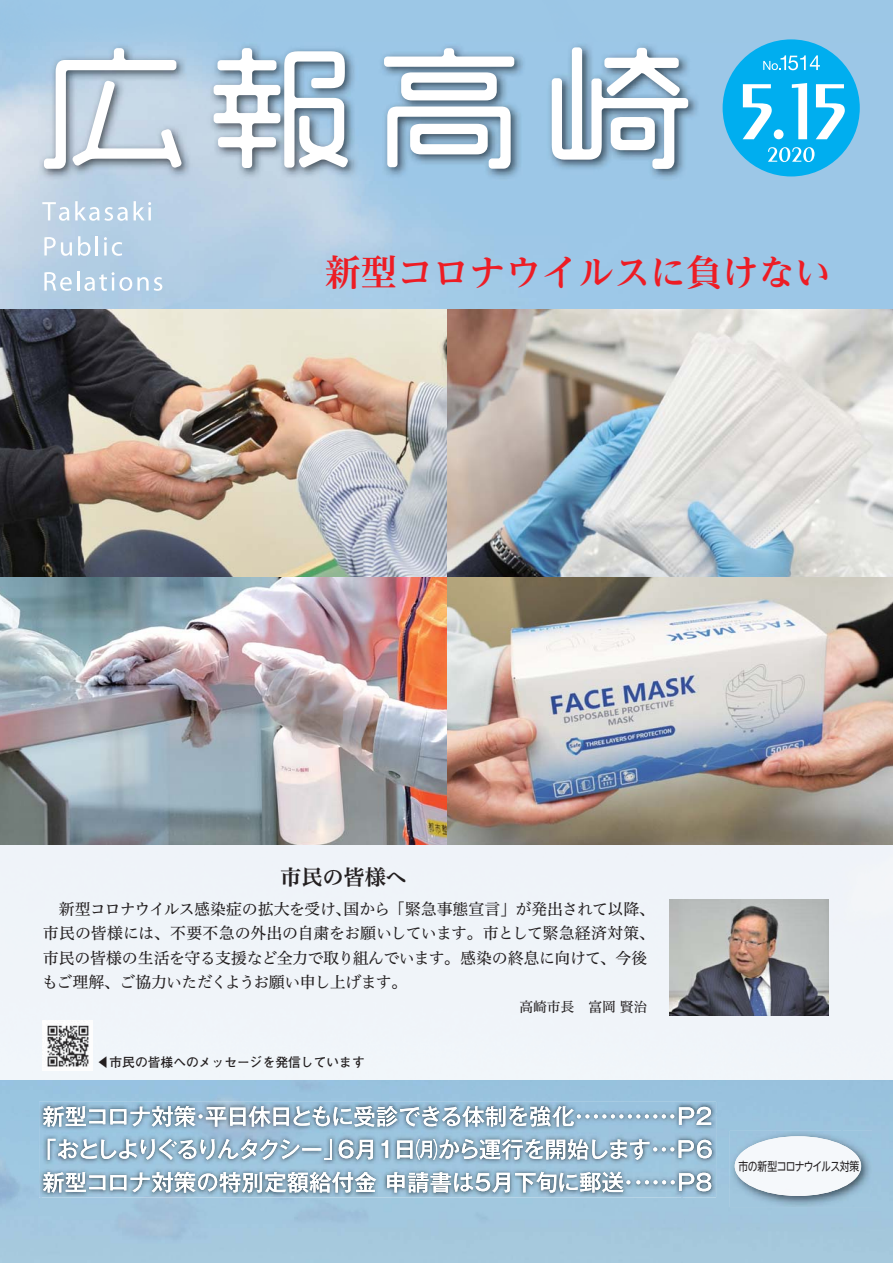
<style>
.page{position:relative;width:893px;height:1263px;background:#fff}
.page>*{position:absolute;margin:0;border:0;box-sizing:border-box;transform-origin:0 0}
.t1{font:36.15px "Reim Pro Bold 90 pv RKSJ H";color:#ed1c24}
.t2{font:21.3px "Hiragino UD Serif Std W6 90 pv RKSJ H";letter-spacing:-.015em;color:#231f20}
.t3{font:15.9px/24.5px "Hiragino UD Serif Std W4 90 pv RKSJ H";letter-spacing:-.025em;color:#231f20}
.t4{font:13.8px "Hiragino UD Serif Std W4 90 pv RKSJ H";color:#231f20}
.t5{font:12.75px "Futo Go B101 Pro Bold 90 pv RKSJ H";color:#231f20}
.t6{font:12.15px "UD Shin Go NT Pro Regular 90 pv RKSJ H";letter-spacing:-.05em;color:#231f20;scale:.8 1}
</style>
<div class="page">
<div style="left:683px;top:43px;width:209px;height:266px;background:#9cc7e7"></div>
<svg style="left:42px;top:202px;width:27px;height:19px"></svg>
<svg style="left:75px;top:201px;width:53px;height:20px"></svg>
<svg style="left:134px;top:201px;width:17px;height:19px"></svg>
<svg style="left:44px;top:237px;width:28px;height:19px"></svg>
<svg style="left:78px;top:236px;width:12px;height:20px"></svg>
<svg style="left:104px;top:237px;width:18px;height:19px"></svg>
<svg style="left:44px;top:272px;width:28px;height:19px"></svg>
<svg style="left:84px;top:272px;width:78px;height:19px"></svg>
<img style="left:39px;top:42px;width:660px;height:138px">
<svg style="left:44px;top:48px;width:137px;height:121px"></svg>
<svg style="left:214px;top:48px;width:134px;height:120px"></svg>
<svg style="left:384px;top:48px;width:130px;height:52px"></svg>
<svg style="left:387px;top:107px;width:123px;height:62px"></svg>
<svg style="left:551px;top:47px;width:137px;height:122px"></svg>
<img style="left:729px;top:1131px;width:143px;height:76px">
<img style="left:734px;top:1136px;width:127px;height:60px">
<img style="left:738px;top:1160px;width:121px;height:12px">
<img style="left:39px;top:1102px;width:677px;height:95px">
<img style="left:174px;top:1124px;width:21px;height:3px">
<img style="left:354px;top:1124px;width:20px;height:3px">
<img style="left:54px;top:1106px;width:10px;height:21px">
<img style="left:43px;top:1106px;width:11px;height:21px">
<img style="left:206px;top:1124px;width:20px;height:3px">
<svg style="left:377px;top:1124px;width:8px;height:3px"></svg>
<img style="left:248px;top:1124px;width:23px;height:3px">
<img style="left:552px;top:1119px;width:9px;height:8px">
<img style="left:131px;top:1119px;width:42px;height:8px">
<img style="left:385px;top:1119px;width:165px;height:8px">
<img style="left:158px;top:1119px;width:4px;height:5px">
<img style="left:400px;top:1124px;width:19px;height:2px">
<img style="left:422px;top:1124px;width:17px;height:2px">
<svg style="left:132px;top:1119px;width:8px;height:6px"></svg>
<img style="left:312px;top:1124px;width:18px;height:2px">
<img style="left:442px;top:1124px;width:18px;height:2px">
<img style="left:563px;top:1119px;width:11px;height:7px">
<img style="left:66px;top:1119px;width:20px;height:7px">
<img style="left:509px;top:1119px;width:18px;height:7px">
<img style="left:273px;top:1124px;width:16px;height:2px">
<img style="left:230px;top:1124px;width:15px;height:2px">
<img style="left:293px;top:1124px;width:17px;height:2px">
<img style="left:696px;top:1107px;width:15px;height:18px">
<img style="left:679px;top:1107px;width:15px;height:18px">
<img style="left:110px;top:1119px;width:16px;height:5px">
<img style="left:89px;top:1119px;width:16px;height:5px">
<img style="left:162px;top:1119px;width:339px;height:5px">
<svg style="left:66px;top:1107px;width:14px;height:12px"></svg>
<img style="left:80px;top:1106px;width:594px;height:13px">
<img style="left:78px;top:1106px;width:342px;height:12px">
<img style="left:377px;top:1106px;width:20px;height:8px">
<img style="left:174px;top:1106px;width:210px;height:6px">
<img style="left:630px;top:1139px;width:19px;height:21px">
<img style="left:48px;top:1139px;width:125px;height:21px">
<img style="left:260px;top:1150px;width:18px;height:10px">
<img style="left:205px;top:1150px;width:9px;height:10px">
<img style="left:146px;top:1150px;width:9px;height:10px">
<img style="left:355px;top:1159px;width:18px;height:1px">
<img style="left:556px;top:1153px;width:9px;height:7px">
<svg style="left:577px;top:1153px;width:10px;height:7px"></svg>
<img style="left:510px;top:1159px;width:13px;height:1px">
<img style="left:567px;top:1153px;width:9px;height:7px">
<img style="left:240px;top:1150px;width:17px;height:9px">
<img style="left:282px;top:1150px;width:280px;height:9px">
<img style="left:178px;top:1150px;width:18px;height:9px">
<img style="left:58px;top:1139px;width:18px;height:20px">
<img style="left:218px;top:1150px;width:20px;height:9px">
<img style="left:592px;top:1140px;width:15px;height:19px">
<img style="left:101px;top:1150px;width:15px;height:9px">
<img style="left:610px;top:1139px;width:17px;height:20px">
<img style="left:525px;top:1153px;width:18px;height:6px">
<img style="left:461px;top:1153px;width:16px;height:6px">
<img style="left:397px;top:1153px;width:15px;height:6px">
<img style="left:119px;top:1150px;width:18px;height:9px">
<img style="left:439px;top:1153px;width:14px;height:6px">
<img style="left:81px;top:1150px;width:16px;height:9px">
<img style="left:419px;top:1153px;width:13px;height:5px">
<img style="left:697px;top:1140px;width:14px;height:18px">
<img style="left:339px;top:1153px;width:14px;height:5px">
<img style="left:678px;top:1140px;width:16px;height:18px">
<img style="left:381px;top:1153px;width:7px;height:5px">
<img style="left:485px;top:1153px;width:15px;height:4px">
<img style="left:200px;top:1150px;width:6px;height:4px">
<img style="left:141px;top:1150px;width:5px;height:4px">
<img style="left:302px;top:1142px;width:372px;height:11px">
<img style="left:72px;top:1139px;width:516px;height:11px">
<img style="left:171px;top:1139px;width:339px;height:8px">
<img style="left:173px;top:1139px;width:349px;height:6px">
<img style="left:515px;top:1191px;width:41px;height:2px">
<img style="left:265px;top:1185px;width:43px;height:8px">
<img style="left:131px;top:1185px;width:131px;height:8px">
<img style="left:310px;top:1191px;width:66px;height:2px">
<img style="left:242px;top:1188px;width:11px;height:5px">
<img style="left:580px;top:1191px;width:20px;height:2px">
<img style="left:54px;top:1172px;width:10px;height:21px">
<img style="left:43px;top:1172px;width:11px;height:21px">
<img style="left:492px;top:1191px;width:17px;height:2px">
<svg style="left:320px;top:1191px;width:9px;height:2px"></svg>
<img style="left:602px;top:1191px;width:21px;height:2px">
<img style="left:433px;top:1191px;width:15px;height:2px">
<img style="left:387px;top:1191px;width:17px;height:2px">
<svg style="left:409px;top:1191px;width:18px;height:2px"></svg>
<img style="left:219px;top:1188px;width:21px;height:4px">
<img style="left:66px;top:1185px;width:20px;height:7px">
<img style="left:454px;top:1191px;width:19px;height:1px">
<img style="left:198px;top:1190px;width:19px;height:2px">
<img style="left:696px;top:1173px;width:15px;height:18px">
<img style="left:309px;top:1173px;width:385px;height:18px">
<img style="left:89px;top:1185px;width:144px;height:5px">
<img style="left:316px;top:1185px;width:261px;height:5px">
<img style="left:340px;top:1185px;width:283px;height:4px">
<img style="left:162px;top:1185px;width:95px;height:3px">
<svg style="left:66px;top:1173px;width:12px;height:12px"></svg>
<img style="left:78px;top:1172px;width:596px;height:13px">
<img style="left:409px;top:1178px;width:19px;height:3px">
<img style="left:174px;top:1172px;width:235px;height:6px">
<img style="left:409px;top:1172px;width:199px;height:6px">
<div style="left:722px;top:39px;width:137px;height:137px;background:#00aeef;border-radius:50%"></div>
<div style="left:773px;top:129px;width:10px;height:10px;background:#fff;border-radius:50%"></div>
<svg style="left:742px;top:84px;width:29px;height:55px"></svg>
<svg style="left:815px;top:84px;width:29px;height:55px"></svg>
<svg style="left:791px;top:83px;width:16px;height:56px"></svg>
<svg style="left:768px;top:147px;width:46px;height:15px"></svg>
<svg style="left:763px;top:55px;width:56px;height:15px"></svg>
<div style="left:0;top:845px;width:892px;height:235px;background:#f0f4f9"></div>
<img style="left:669px;top:899px;width:160px;height:116px">
<img style="left:0;top:309px;width:892px;height:536px">
<img style="left:43px;top:1021px;width:50px;height:49px">
<h1 class="t1" style="left:325px;top:259px;width:507px">新型コロナウイルスに負けない</h1>
<h2 class="t2" style="left:280px;top:869px;width:128px">市民の皆様へ</h2>
<p class="t3" style="left:42px;top:899px;width:614px">　新型コロナウイルス感染症の拡大を受け、国から「緊急事態宣言」が発出されて以降、市民の皆様には、不要不急の外出の自粛をお願いしています。市として緊急経済対策、市民の皆様の生活を守る支援など全力で取り組んでいます。感染の終息に向けて、今後もご理解、ご協力いただくようお願い申し上げます。</p>
<p class="t4" style="left:519px;top:1001px;width:129px">高崎市長　富岡 賢治</p>
<p class="t5" style="left:97px;top:1057px;width:269px">◀市民の皆様へのメッセージを発信しています</p>
<p class="t6" style="left:738px;top:1162px;width:153px">市の新型コロナウイルス対策</p>
</div>
